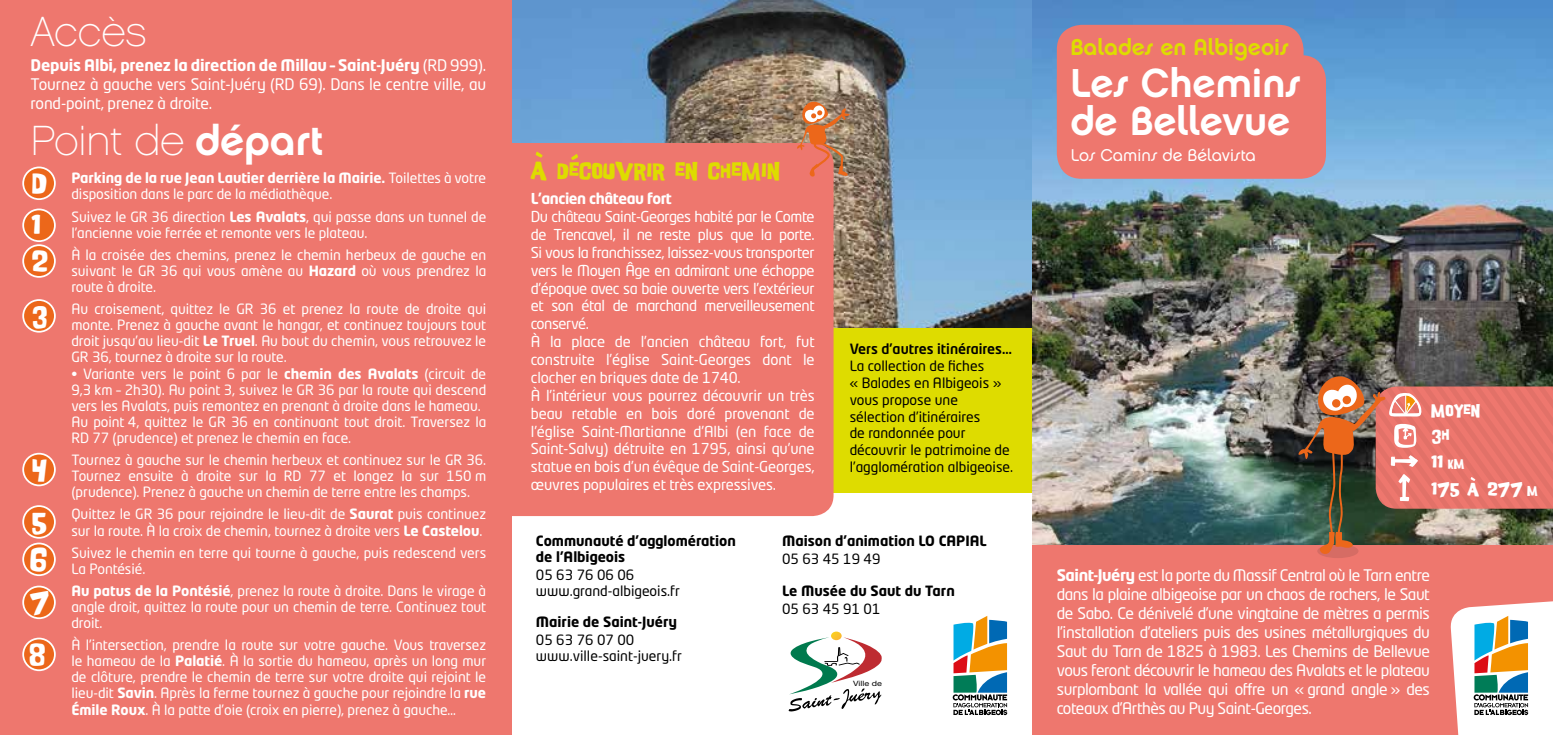
<style>
.page{position:relative;width:1553px;height:735px;background:#fff}
.page>*{position:absolute;margin:0;border:0;box-sizing:border-box;transform-origin:0 0}
.t1{font:42px "Chalet Paris Nineteen Sixty";color:#fff}
.t2{font:40.25px/38.5px "Chalet New York Nineteen Seventy";color:#fff}
.t3{font:25.03px/42px "Good Girl";color:#fff}
.t4{font:22.75px "Chalet New York Nineteen Seventy";color:#dedc00}
.t5{font:19.25px "Good Girl";letter-spacing:.03em;color:#dedc00}
.t6{font:16.97px "Chalet London Nineteen Seventy";color:#fff}
.t7{font:15.75px/18.9px "Neo Tech Std";letter-spacing:-.03em;color:#fff;text-align:justify}
.t8{font:15.75px/26.2px "Good Girl";letter-spacing:.03em;color:#fff}
.t9{font:14.88px/17.8px "Neo Tech Std";letter-spacing:-.025em;color:#fff}
.t10{font:700 14.88px "Neo Tech Std";letter-spacing:-.03em;color:#fff}
.t11{font:14px/16.1px "Neo Tech Std";letter-spacing:-.005em;color:#fff}
.t12{font:14px/16.8px "Neo Tech Std";color:#000}
.t13{font:700 14px/15.8px "Neo Tech Std";color:#000}
.t14{font:500 14px "Neo Tech Std";color:#000}
.t15{font:14px "Good Girl";letter-spacing:.03em;color:#fff}
.t16{font:7.35px "Helvetica Neue";color:#000;scale:1.23 1}
.s1{font-weight:700}
.s2{font-family:"Chalet New York Nineteen Seventy"}
.s3{font-size:14px}
.s4{font-size:10.5px}
</style>
<div class="page">
<img style="left:511px;top:0;width:521px;height:327px">
<svg style="left:788px;top:631px;width:94px;height:80px"></svg>
<div style="left:810px;top:327px;width:222px;height:165px;background:#dedc00"></div>
<div style="left:486px;top:143px;width:347px;height:372px;background:#ee776e;border-radius:21px"></div>
<svg style="left:952px;top:616px;width:56px;height:100px"></svg>
<svg style="left:796px;top:98px;width:55px;height:79px"></svg>
<svg style="left:536px;top:151px;width:7px;height:6px"></svg>
<svg style="left:571px;top:154px;width:7px;height:6px"></svg>
<img style="left:1032px;top:0;width:521px;height:545px">
<div style="left:1032px;top:545px;width:521px;height:189px;background:#ee776e"></div>
<div style="left:0;top:0;width:511px;height:734px;background:#ee776e"></div>
<div style="left:1057px;top:25px;width:246px;height:92px;background:#ee776e;border-radius:25px"></div>
<div style="left:1057px;top:55px;width:269px;height:124px;background:#ee776e;border-radius:25px"></div>
<svg style="left:1450px;top:601px;width:103px;height:133px;background:#d2cfc8"></svg>
<div style="left:23px;top:167px;width:32px;height:32px;background:#ec671a;border-radius:50%"></div>
<div style="left:22px;top:166px;width:34px;height:34px;border:2px solid #fff;border-radius:50%"></div>
<div style="left:23px;top:209px;width:32px;height:32px;background:#ec671a;border-radius:50%"></div>
<div style="left:22px;top:208px;width:34px;height:34px;border:2px solid #fff;border-radius:50%"></div>
<div style="left:23px;top:245px;width:32px;height:32px;background:#ec671a;border-radius:50%"></div>
<div style="left:22px;top:244px;width:34px;height:33px;border:2px solid #fff;border-radius:50%"></div>
<div style="left:23px;top:453px;width:32px;height:32px;background:#ec671a;border-radius:50%"></div>
<div style="left:22px;top:452px;width:34px;height:34px;border:2px solid #fff;border-radius:50%"></div>
<div style="left:23px;top:506px;width:32px;height:31px;background:#ec671a;border-radius:50%"></div>
<div style="left:22px;top:505px;width:34px;height:33px;border:2px solid #fff;border-radius:50%"></div>
<div style="left:23px;top:543px;width:32px;height:32px;background:#ec671a;border-radius:50%"></div>
<div style="left:22px;top:542px;width:34px;height:33px;border:2px solid #fff;border-radius:50%"></div>
<div style="left:23px;top:586px;width:32px;height:32px;background:#ec671a;border-radius:50%"></div>
<div style="left:22px;top:585px;width:34px;height:33px;border:2px solid #fff;border-radius:50%"></div>
<div style="left:23px;top:638px;width:32px;height:32px;background:#ec671a;border-radius:50%"></div>
<div style="left:22px;top:637px;width:34px;height:33px;border:2px solid #fff;border-radius:50%"></div>
<div style="left:23px;top:300px;width:32px;height:31px;background:#ec671a;border-radius:50%"></div>
<div style="left:22px;top:299px;width:34px;height:33px;border:2px solid #fff;border-radius:50%"></div>
<div style="left:1317px;top:543px;width:41px;height:14px;background:#d66c64;border-radius:50%"></div>
<img style="left:1297px;top:373px;width:256px;height:181px">
<div style="left:1332px;top:399px;width:8px;height:8px;background:#ec671a;border-radius:50%"></div>
<div style="left:1342px;top:395px;width:9px;height:9px;background:#ec671a;border-radius:50%"></div>
<h1 class="t1" style="left:31px;top:7px;width:117px">Accès</h1>
<p class="t7" style="left:31px;top:55px;width:457px"><span class="s1">Depuis Albi, prenez la direction de Millau – Saint-Juéry</span> (RD 999).<br>Tournez à gauche vers Saint-Juéry (RD 69). Dans le centre ville, au rond-point, prenez à droite.</p>
<h1 class="t1" style="left:31px;top:116px;width:294px">Point de <span class="s2">départ</span></h1>
<h3 class="t3" style="left:32px;top:163px;width:17px">D<br>1</h3>
<h3 class="t3" style="left:32px;top:240px;width:17px">2</h3>
<p class="t11" style="left:71px;top:170px;width:416px"><span class="s1">Parking de la rue Jean Lautier derrière la Mairie.</span> Toilettes à votre disposition dans le parc de la médiathèque.</p>
<p class="t11" style="left:71px;top:208px;width:416px">Suivez le GR 36 direction <span class="s1">Les Avalats</span>, qui passe dans un tunnel de l’ancienne voie ferrée et remonte vers le plateau.</p>
<p class="t11" style="left:71px;top:246px;width:416px;text-align:justify">À la croisée des chemins, prenez le chemin herbeux de gauche en suivant le GR 36 qui vous amène au <span class="s1">Hazard</span> où vous prendrez la route à droite.</p>
<p class="t11" style="left:71px;top:300px;width:416px;text-align:justify">Au croisement, quittez le GR 36 et prenez la route de droite qui monte. Prenez à gauche avant le hangar, et continuez toujours tout droit jusqu’au lieu-dit <span class="s1">Le Truel</span>. Au bout du chemin, vous retrouvez le GR 36, tournez à droite sur la route.</p>
<p class="t11" style="left:71px;top:365px;width:416px">• Variante vers le point 6 par le <span class="s1">chemin des Avalats</span> (circuit de 9,3 km – 2h30). Au point 3, suivez le GR 36 par la route qui descend vers les Avalats, puis remontez en prenant à droite dans le hameau.<br>Au point 4, quittez le GR 36 en continuant tout droit. Traversez la RD 77 (prudence) et prenez le chemin en face.</p>
<p class="t11" style="left:71px;top:451px;width:416px;text-align:justify">Tournez à gauche sur le chemin herbeux et continuez sur le GR 36.<br>Tournez ensuite à droite sur la RD 77 et longez la sur 150 m (prudence). Prenez à gauche un chemin de terre entre les champs.</p>
<p class="t11" style="left:71px;top:505px;width:416px">Quittez le GR 36 pour rejoindre le lieu-dit de <span class="s1">Saurat</span> puis continuez sur la route. À la croix de chemin, tournez à droite vers <span class="s1">Le Castelou</span>.</p>
<p class="t11" style="left:71px;top:544px;width:416px">Suivez le chemin en terre qui tourne à gauche, puis redescend vers<br>La Pontésié.</p>
<p class="t11" style="left:71px;top:582px;width:416px;text-align:justify"><span class="s1">Au patus de la Pontésié</span>, prenez la route à droite. Dans le virage à angle droit, quittez la route pour un chemin de terre. Continuez tout droit.</p>
<p class="t11" style="left:71px;top:636px;width:416px;text-align:justify">À l’intersection, prendre la route sur votre gauche. Vous traversez le hameau de la <span class="s1">Palatié</span>. À la sortie du hameau, après un long mur de clôture, prendre le chemin de terre sur votre droite qui rejoint le lieu-dit <span class="s1">Savin</span>. Après la ferme tournez à gauche pour rejoindre la <span class="s1">rue Émile Roux</span>. À la patte d’oie (croix en pierre), prenez à gauche…</p>
<h3 class="t3" style="left:32px;top:295px;width:17px">3</h3>
<h3 class="t3" style="left:32px;top:444px;width:17px;line-height:52.3px">4<br>5</h3>
<h3 class="t3" style="left:30px;top:538px;width:21px;line-height:43.1px">6<br>7</h3>
<h3 class="t3" style="left:30px;top:633px;width:17px">8</h3>
<h3 class="t5" style="left:531px;top:161px;width:250px">A DECOUVRIR EN CHEMIN</h3>
<p class="t10" style="left:531px;top:189px;width:143px">L’ancien château fort</p>
<p class="t9" style="left:531px;top:207px;width:285px">Du château Saint-Georges habité par le Comte de Trencavel, il ne reste plus que la porte.<br>Si vous la franchissez, laissez-vous transporter vers le Moyen Âge en admirant une échoppe d’époque avec sa baie ouverte vers l’extérieur et son étal de marchand merveilleusement conservé.<br>À la place de l’ancien château fort, fut construite l’église Saint-Georges dont le clocher en briques date de 1740.<br>À l’intérieur vous pourrez découvrir un très beau retable en bois doré provenant de l’église Saint-Martianne d’Albi (en face de Saint-Salvy) détruite en 1795, ainsi qu’une statue en bois d’un évêque de Saint-Georges, œuvres populaires et très expressives.</p>
<p class="t14" style="left:850px;top:340px;width:164px">Vers d’autres itinéraires…</p>
<p class="t12" style="left:850px;top:357px;width:165px">La collection de fiches<br>« Balades en Albigeois » vous propose une sélection d’itinéraires<br>de randonnée pour découvrir le patrimoine de l’agglomération albigeoise.</p>
<p class="t13" style="left:536px;top:532px;width:201px">Communauté d’agglomération de l’Albigeois</p>
<p class="t12" style="left:536px;top:566px;width:146px;line-height:15.8px">05 63 76 06 06 www.grand-albigeois.fr</p>
<p class="t13" style="left:536px;top:613px;width:143px">Mairie de Saint-Juéry</p>
<p class="t12" style="left:536px;top:631px;width:148px;line-height:15.8px">05 63 76 07 00 www.ville-saint-juery.fr</p>
<p class="t13" style="left:782px;top:532px;width:206px">Maison d’animation LO CAPIAL</p>
<p class="t12" style="left:782px;top:550px;width:100px">05 63 45 19 49</p>
<p class="t13" style="left:782px;top:582px;width:174px">Le Musée du Saut du Tarn</p>
<p class="t12" style="left:782px;top:599px;width:100px">05 63 45 91 01</p>
<p class="t16" style="left:853px;top:678px;width:25px">Ville de</p>
<h3 class="t4" style="left:1070px;top:33px;width:220px">Balades en Albigeois</h3>
<h2 class="t2" style="left:1070px;top:63px;width:231px">Les Chemins de Bellevue</h2>
<p class="t6" style="left:1070px;top:145px;width:187px">Los Camins de Bélavista</p>
<p class="t15" style="left:1431px;top:403px;width:50px">MOYEN</p>
<p class="t8" style="left:1431px;top:423px;width:108px">3<span class="s3">H<br></span>11 <span class="s4">KM<br></span>175 <span class="s3">A</span> 277 <span class="s4">M</span></p>
<p class="t7" style="left:1057px;top:565px;width:375px"><span class="s1">Saint-Juéry</span> est la porte du Massif Central où le Tarn entre dans la plaine albigeoise par un chaos de rochers, le Saut de Sabo. Ce dénivelé d’une vingtaine de mètres a permis l’installation d’ateliers puis des usines métallurgiques du Saut du Tarn de 1825 à 1983. Les Chemins de Bellevue vous feront découvrir le hameau des Avalats et le plateau surplombant la vallée qui offre un « grand angle » des coteaux d’Arthès au Puy Saint-Georges.</p>
</div>
